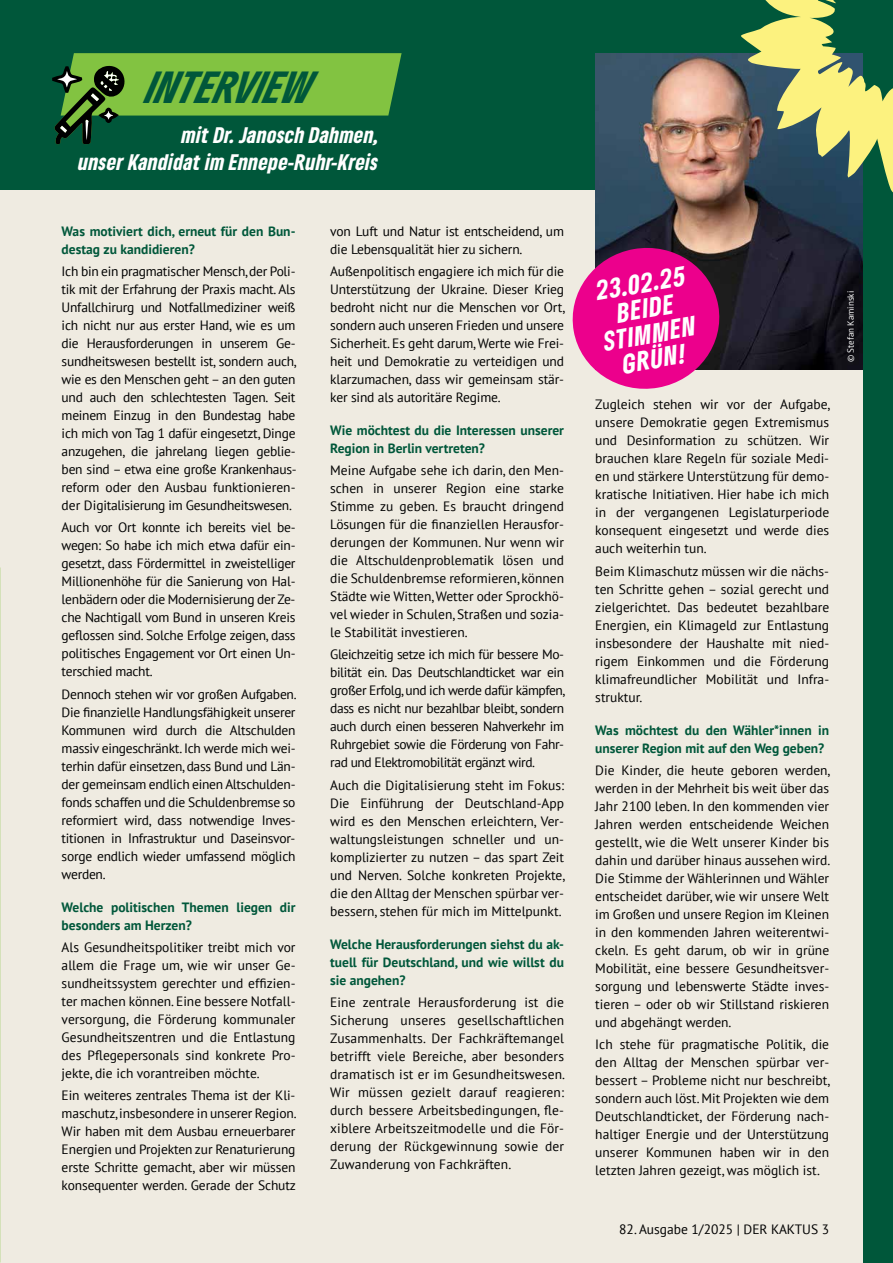
<style>
.page{position:relative;width:893px;height:1263px;background:#efebe1}
.page>*{position:absolute;margin:0;border:0;box-sizing:border-box;transform-origin:0 0}
.t1{font:italic 900 condensed 42px "Gruene Type";color:#00573a}
.t2{font:italic 900 condensed 25.65px/25.7px "Gruene Type";color:#fff;text-align:center}
.t3{font:italic 900 condensed 21px/27px "Gruene Type";letter-spacing:.02em;color:#fff;text-align:right}
.t4{font:13.5px/18px "PT Sans";color:#000;text-align:justify}
.t5{font:700 13.5px/18px "PT Sans";color:#00573a}
.t6{font:9px "PT Sans";color:#fff}
</style>
<div class="page">
<div style="left:0;top:0;width:893px;height:190px;background:#00573a"></div>
<img style="left:595px;top:54px;width:268px;height:316px">
<div style="left:863px;top:0;width:30px;height:1263px;background:#00573a"></div>
<svg style="left:52px;top:53px;width:350px;height:92px"></svg>
<svg style="left:741px;top:0;width:152px;height:192px"></svg>
<svg style="left:572px;top:242px;width:153px;height:147px"></svg>
<h1 class="t1" style="left:145px;top:59px;width:166px">INTERVIE W</h1>
<h3 class="t3" style="left:78px;top:121px;width:301px">mit Dr. Janosch Dahmen,<br>unser Kandidat im Ennepe-Ruhr-Kreis</h3>
<p class="t5" style="left:62px;top:222px;width:235px">Was motiviert dich, erneut für den Bun&shy;destag zu kandidieren?</p>
<p class="t4" style="left:62px;top:262px;width:236px">Ich bin ein pragmatischer Mensch, der Poli&shy;tik mit der Erfahrung der Praxis macht. Als Unfallchirurg und Notfallmediziner weiß ich nicht nur aus erster Hand, wie es um die Herausforderungen in unserem Ge&shy;sundheitswesen bestellt ist, sondern auch, wie es den Menschen geht – an den guten und auch den schlechtesten Tagen. Seit meinem Einzug in den Bundestag habe ich mich von Tag 1 dafür eingesetzt, Dinge anzugehen, die jahrelang liegen geblie&shy;ben sind – etwa eine große Krankenhaus&shy;reform oder den Ausbau funktionieren&shy;der Digitalisierung im Gesundheitswesen.</p>
<p class="t4" style="left:62px;top:518px;width:235px">Auch vor Ort konnte ich bereits viel be&shy;wegen: So habe ich mich etwa dafür ein&shy;gesetzt, dass Fördermittel in zweistelliger Millionenhöhe für die Sanierung von Hal&shy;lenbädern oder die Modernisierung der Ze&shy;che Nachtigall vom Bund in unseren Kreis geflossen sind. Solche Erfolge zeigen, dass politisches Engagement vor Ort einen Un&shy;terschied macht.</p>
<p class="t4" style="left:62px;top:684px;width:236px">Dennoch stehen wir vor großen Aufgaben.<br>Die finanzielle Handlungsfähigkeit unserer Kommunen wird durch die Altschulden massiv eingeschränkt. Ich werde mich wei&shy;terhin dafür einsetzen, dass Bund und Län&shy;der gemeinsam endlich einen Altschulden&shy;fonds schaffen und die Schuldenbremse so reformiert wird, dass notwendige Inves&shy;titionen in Infrastruktur und Daseinsvor&shy;sorge endlich wieder umfassend möglich werden.</p>
<p class="t5" style="left:62px;top:897px;width:235px">Welche politischen Themen liegen dir besonders am Herzen?</p>
<p class="t4" style="left:62px;top:938px;width:235px">Als Gesundheitspolitiker treibt mich vor allem die Frage um, wie wir unser Ge&shy;sundheitssystem gerechter und effizien&shy;ter machen können. Eine bessere Notfall&shy;versorgung, die Förderung kommunaler Gesundheitszentren und die Entlastung des Pflegepersonals sind konkrete Pro&shy;jekte, die ich vorantreiben möchte.</p>
<p class="t4" style="left:62px;top:1086px;width:236px">Ein weiteres zentrales Thema ist der Kli&shy;maschutz, insbesondere in unserer Region.<br>Wir haben mit dem Ausbau erneuerbarer Energien und Projekten zur Renaturierung erste Schritte gemacht, aber wir müssen konsequenter werden. Gerade der Schutz</p>
<p class="t4" style="left:330px;top:222px;width:235px">von Luft und Natur ist entscheidend, um die Lebensqualität hier zu sichern.</p>
<p class="t4" style="left:330px;top:262px;width:236px">Außenpolitisch engagiere ich mich für die Unterstützung der Ukraine. Dieser Krieg bedroht nicht nur die Menschen vor Ort, sondern auch unseren Frieden und unsere Sicherheit. Es geht darum, Werte wie Frei&shy;heit und Demokratie zu verteidigen und klarzumachen, dass wir gemeinsam stär&shy;ker sind als autoritäre Regime.</p>
<p class="t5" style="left:330px;top:421px;width:235px">Wie möchtest du die Interessen unserer<br>Region in Berlin vertreten?</p>
<p class="t4" style="left:330px;top:461px;width:235px">Meine Aufgabe sehe ich darin, den Men&shy;schen in unserer Region eine starke Stimme zu geben. Es braucht dringend Lösungen für die finanziellen Herausfor&shy;derungen der Kommunen. Nur wenn wir die Altschuldenproblematik lösen und die Schuldenbremse reformieren, können Städte wie Witten, Wetter oder Sprockhö&shy;vel wieder in Schulen, Straßen und sozia&shy;le Stabilität investieren.</p>
<p class="t4" style="left:330px;top:645px;width:236px">Gleichzeitig setze ich mich für bessere Mo&shy;bilität ein. Das Deutschlandticket war ein großer Erfolg, und ich werde dafür kämpfen, dass es nicht nur bezahlbar bleibt, sondern auch durch einen besseren Nahverkehr im Ruhrgebiet sowie die Förderung von Fahr&shy;rad und Elektromobilität ergänzt wird.</p>
<p class="t4" style="left:330px;top:775px;width:236px">Auch die Digitalisierung steht im Fokus:<br>Die Einführung der Deutschland-App wird es den Menschen erleichtern, Ver&shy;waltungsleistungen schneller und un&shy;komplizierter zu nutzen – das spart Zeit und Nerven. Solche konkreten Projekte, die den Alltag der Menschen spürbar ver&shy;bessern, stehen für mich im Mittelpunkt.</p>
<p class="t5" style="left:330px;top:935px;width:235px;text-align:justify">Welche Herausforderungen siehst du ak&shy;tuell für Deutschland, und wie willst du sie angehen?</p>
<p class="t4" style="left:330px;top:993px;width:236px">Eine zentrale Herausforderung ist die Sicherung unseres gesellschaftlichen Zusammenhalts. Der Fachkräftemangel betrifft viele Bereiche, aber besonders dramatisch ist er im Gesundheitswesen.<br>Wir müssen gezielt darauf reagieren: durch bessere Arbeitsbedingungen, fle&shy;xiblere Arbeitszeitmodelle und die För&shy;derung der Rückgewinnung sowie der Zuwanderung von Fachkräften.</p>
<h2 class="t2" style="left:593px;top:278px;width:94px;rotate:-10deg">23.02.25<br>BEIDE<br>STIMMEN<br>GRÜN!</h2>
<p class="t4" style="left:595px;top:395px;width:236px">Zugleich stehen wir vor der Aufgabe, unsere Demokratie gegen Extremismus und Desinformation zu schützen. Wir brauchen klare Regeln für soziale Medi&shy;en und stärkere Unterstützung für demo&shy;kratische Initiativen. Hier habe ich mich in der vergangenen Legislaturperiode konsequent eingesetzt und werde dies auch weiterhin tun.</p>
<p class="t4" style="left:595px;top:562px;width:235px">Beim Klimaschutz müssen wir die nächs&shy;ten Schritte gehen – sozial gerecht und zielgerichtet. Das bedeutet bezahlbare Energien, ein Klimageld zur Entlastung insbesondere der Haushalte mit nied&shy;rigem Einkommen und die Förderung klimafreundlicher Mobilität und Infra&shy;struktur.</p>
<p class="t5" style="left:595px;top:721px;width:235px">Was möchtest du den Wähler*innen in unserer Region mit auf den Weg geben?</p>
<p class="t4" style="left:595px;top:761px;width:236px">Die Kinder, die heute geboren werden, werden in der Mehrheit bis weit über das Jahr 2100 leben. In den kommenden vier Jahren werden entscheidende Weichen gestellt, wie die Welt unserer Kinder bis dahin und darüber hinaus aussehen wird.<br>Die Stimme der Wählerinnen und Wähler entscheidet darüber, wie wir unsere Welt im Großen und unsere Region im Kleinen in den kommenden Jahren weiterentwi&shy;ckeln. Es geht darum, ob wir in grüne Mobilität, eine bessere Gesundheitsver&shy;sorgung und lebenswerte Städte inves&shy;tieren – oder ob wir Stillstand riskieren und abgehängt werden.</p>
<p class="t4" style="left:595px;top:1035px;width:236px">Ich stehe für pragmatische Politik, die den Alltag der Menschen spürbar ver&shy;bessert – Probleme nicht nur beschreibt, sondern auch löst. Mit Projekten wie dem Deutschlandticket, der Förderung nach&shy;haltiger Energie und der Unterstützung unserer Kommunen haben wir in den letzten Jahren gezeigt, was möglich ist.</p>
<p class="t6" style="left:845px;top:362px;width:73px;rotate:-90deg">© Stefan Kaminski</p>
<p class="t4" style="left:619px;top:1220px;width:211px">82. Ausgabe 1/2025 | DER KAKTUS 3</p>
</div>
